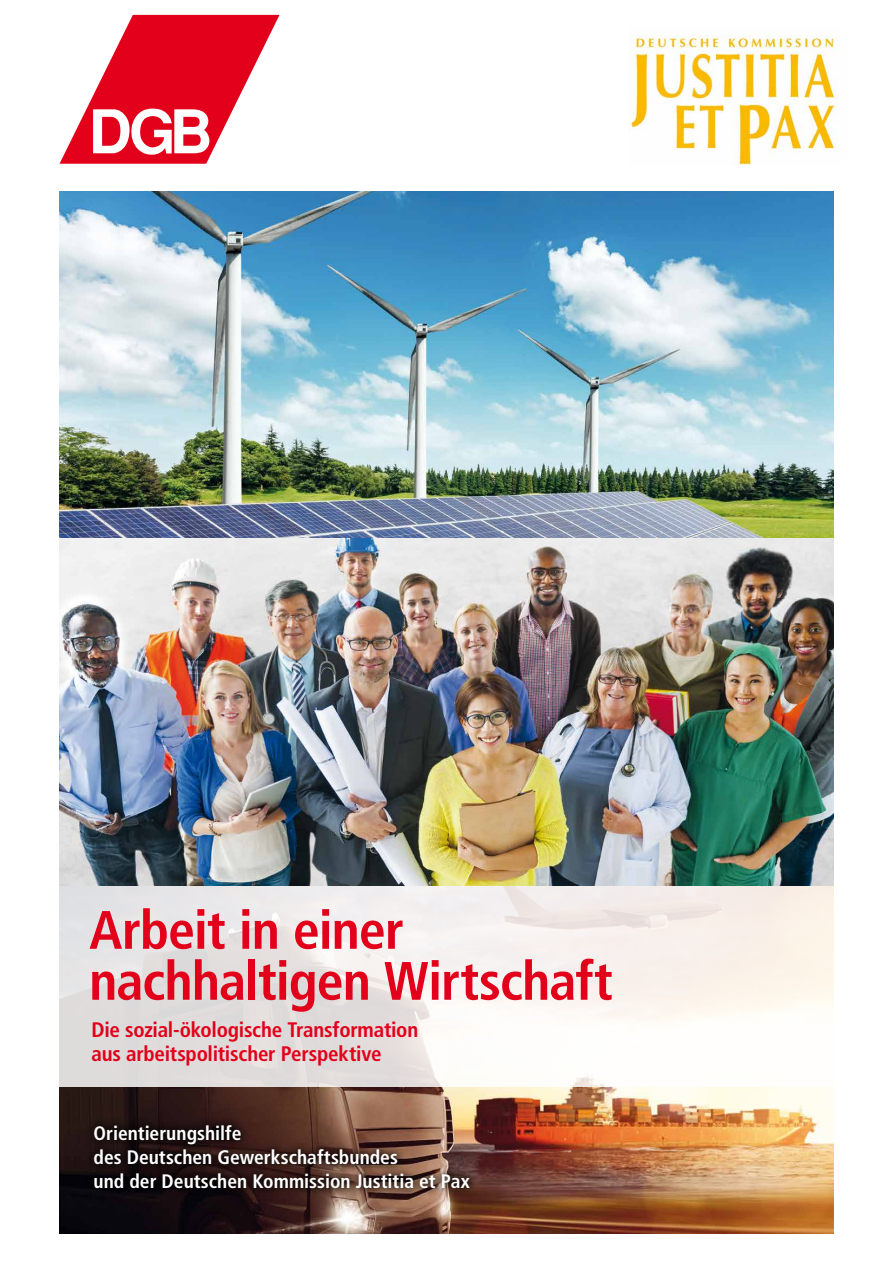
<style>
.page{position:relative;width:893px;height:1263px;background:#fff}
.page>*{position:absolute;margin:0;border:0;box-sizing:border-box;transform-origin:0 0}
.t1{font:700 condensed 54px/51px "Frutiger LT Std";letter-spacing:-.015em;color:#e2001a}
.t2{font:700 condensed 21px/24px "Frutiger LT Std";letter-spacing:-.01em;color:#e2001a}
.t3{font:700 condensed 19.5px/24px "Frutiger LT Std";color:#fff}
</style>
<div class="page">
<img style="left:60px;top:191px;width:773px;height:1042px">
<svg style="left:59px;top:886px;width:775px;height:201px"></svg>
<div style="left:85px;top:1116px;width:393px;height:81px;background:#000;opacity:.75"></div>
<img style="left:630px;top:35px;width:208px;height:130px">
<svg style="left:60px;top:15px;width:220px;height:149px"></svg>
<h1 class="t1" style="left:89px;top:905px;width:525px">Arbeit in einer nachhaltigen Wirtschaft</h1>
<p class="t2" style="left:91px;top:1018px;width:328px">Die sozial-ökologische Transformation aus arbeitspolitischer Perspektive</p>
<p class="t3" style="left:94px;top:1121px;width:378px">Orientierungshilfe<br>des Deutschen Gewerkschaftsbundes<br>und der Deutschen Kommission Justitia et Pax</p>
</div>
